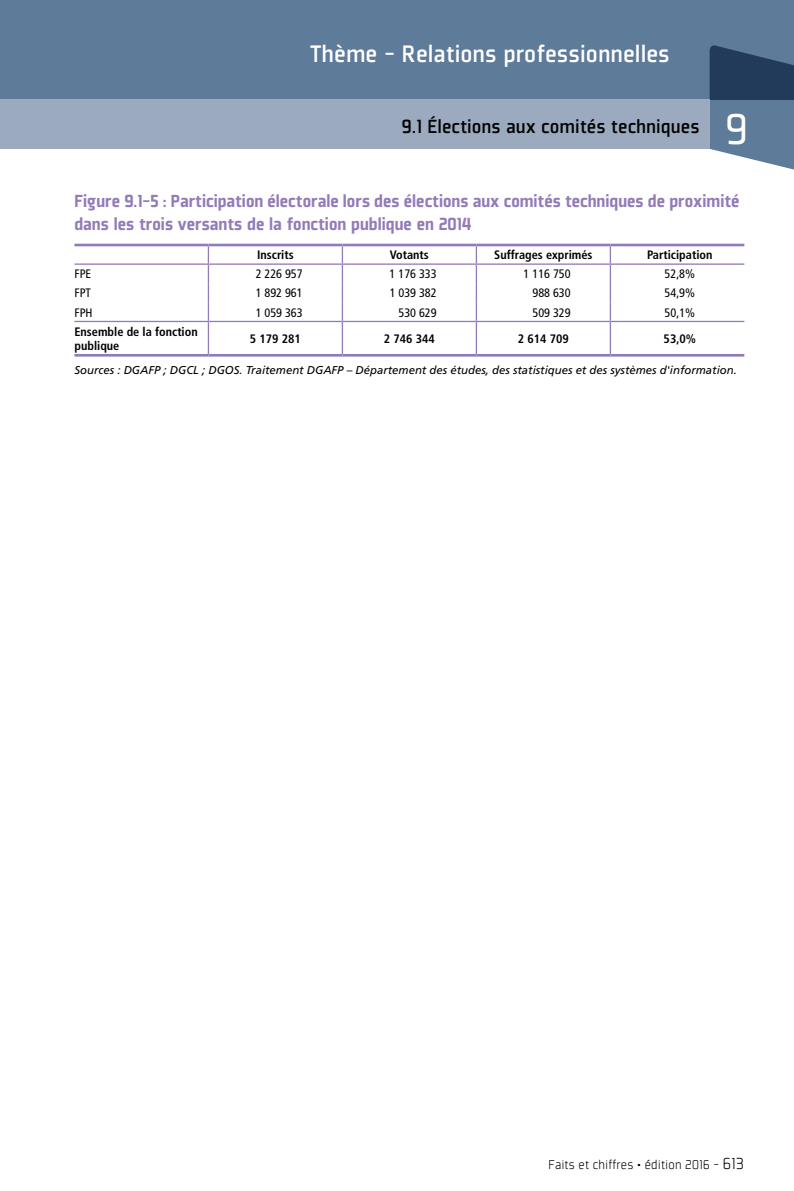
<style>
.page{position:relative;width:794px;height:1191px;background:#fff}
.page>*{position:absolute;margin:0;border:0;box-sizing:border-box;transform-origin:0 0}
.t1{font:47.25px "Plexes";color:#fff}
.t2{font:500 26.25px "Plexes";color:#fff}
.t3{font:500 21px "Plexes";color:#000}
.t4{font:900 19.25px/23.1px "Plexes";color:#927bb7}
.t5{font:300 14px "Plexes";letter-spacing:-.02em;color:#000}
.t6{font:700 condensed 12.25px/14.7px "Frutiger LT Std";color:#000}
.t7{font:condensed 12.25px "Frutiger LT Std";color:#000}
.t8{font:italic 11.38px "Frutiger LT Std";color:#000}
.s1{font-size:17.5px}
</style>
<div class="page">
<div style="left:0;top:0;width:794px;height:99px;background:#5e7b99"></div>
<svg style="left:709px;top:45px;width:85px;height:125px"></svg>
<div style="left:0;top:99px;width:709px;height:50px;background:#9caabf"></div>
<hr style="left:74px;top:354px;width:134px;height:2px;background:#927bb7">
<hr style="left:208px;top:354px;width:134px;height:2px;background:#927bb7">
<hr style="left:342px;top:354px;width:134px;height:2px;background:#927bb7">
<hr style="left:476px;top:354px;width:134px;height:2px;background:#927bb7">
<hr style="left:610px;top:354px;width:134px;height:2px;background:#927bb7">
<hr style="left:74px;top:244px;width:134px;height:2px;background:#927bb7">
<hr style="left:208px;top:244px;width:134px;height:2px;background:#927bb7">
<hr style="left:342px;top:244px;width:134px;height:2px;background:#927bb7">
<hr style="left:476px;top:244px;width:134px;height:2px;background:#927bb7">
<hr style="left:610px;top:244px;width:134px;height:2px;background:#927bb7">
<hr style="left:74px;top:263px;width:134px;height:2px;background:#927bb7">
<hr style="left:208px;top:263px;width:134px;height:2px;background:#927bb7">
<hr style="left:342px;top:263px;width:134px;height:2px;background:#927bb7">
<hr style="left:476px;top:263px;width:134px;height:2px;background:#927bb7">
<hr style="left:610px;top:263px;width:134px;height:2px;background:#927bb7">
<svg style="left:208px;top:246px;width:1px;height:75px"></svg>
<svg style="left:342px;top:246px;width:1px;height:75px"></svg>
<svg style="left:476px;top:246px;width:1px;height:75px"></svg>
<svg style="left:610px;top:246px;width:1px;height:75px"></svg>
<hr style="left:74px;top:321px;width:134px;height:1px;background:#927bb7">
<hr style="left:208px;top:322px;width:1px;height:32px;background:#927bb7">
<hr style="left:208px;top:321px;width:134px;height:1px;background:#927bb7">
<hr style="left:342px;top:322px;width:1px;height:32px;background:#927bb7">
<hr style="left:342px;top:321px;width:134px;height:1px;background:#927bb7">
<hr style="left:476px;top:322px;width:1px;height:32px;background:#927bb7">
<hr style="left:476px;top:321px;width:134px;height:1px;background:#927bb7">
<hr style="left:610px;top:322px;width:1px;height:32px;background:#927bb7">
<hr style="left:610px;top:321px;width:134px;height:1px;background:#927bb7">
<h2 class="t2" style="left:310px;top:40px;width:361px">Thème - Relations professionnelles</h2>
<p class="t3" style="left:401px;top:115px;width:300px">9.1 Élections aux comités techniques</p>
<h1 class="t1" style="left:724px;top:104px;width:25px">9</h1>
<p class="t4" style="left:74px;top:189px;width:666px">Figure 9.1-5 : Participation électorale lors des élections aux comités techniques de proximité dans les trois versants de la fonction publique en 2014</p>
<p class="t6" style="left:257px;top:247px;width:38px">Inscrits</p>
<p class="t6" style="left:390px;top:247px;width:41px">Votants</p>
<p class="t6" style="left:494px;top:247px;width:100px">Suffrages exprimés</p>
<p class="t6" style="left:647px;top:247px;width:67px">Participation</p>
<p class="t7" style="left:74px;top:267px;width:18px">FPE</p>
<p class="t7" style="left:256px;top:267px;width:49px">2 226 957</p>
<p class="t7" style="left:390px;top:267px;width:49px">1 176 333</p>
<p class="t7" style="left:523px;top:267px;width:49px">1 116 750</p>
<p class="t7" style="left:664px;top:267px;width:32px">52,8%</p>
<p class="t7" style="left:74px;top:286px;width:18px">FPT</p>
<p class="t7" style="left:256px;top:286px;width:49px">1 892 961</p>
<p class="t7" style="left:390px;top:286px;width:49px">1 039 382</p>
<p class="t7" style="left:532px;top:286px;width:40px">988 630</p>
<p class="t7" style="left:664px;top:286px;width:32px">54,9%</p>
<p class="t7" style="left:74px;top:305px;width:20px">FPH</p>
<p class="t7" style="left:256px;top:305px;width:49px">1 059 363</p>
<p class="t7" style="left:398px;top:305px;width:40px">530 629</p>
<p class="t7" style="left:532px;top:305px;width:40px">509 329</p>
<p class="t7" style="left:664px;top:305px;width:32px">50,1%</p>
<p class="t6" style="left:74px;top:324px;width:125px">Ensemble de la fonction publique</p>
<p class="t6" style="left:250px;top:331px;width:52px">5 179 281</p>
<p class="t6" style="left:384px;top:331px;width:52px">2 746 344</p>
<p class="t6" style="left:518px;top:331px;width:52px">2 614 709</p>
<p class="t6" style="left:663px;top:331px;width:34px">53,0%</p>
<p class="t8" style="left:74px;top:363px;width:664px">Sources : DGAFP ; DGCL ; DGOS. Traitement DGAFP – Département des études, des statistiques et des systèmes d'information.</p>
<p class="t5" style="left:548px;top:1157px;width:198px">Faits et chiffres • édition 2016 - <span class="s1">613</span></p>
</div>
